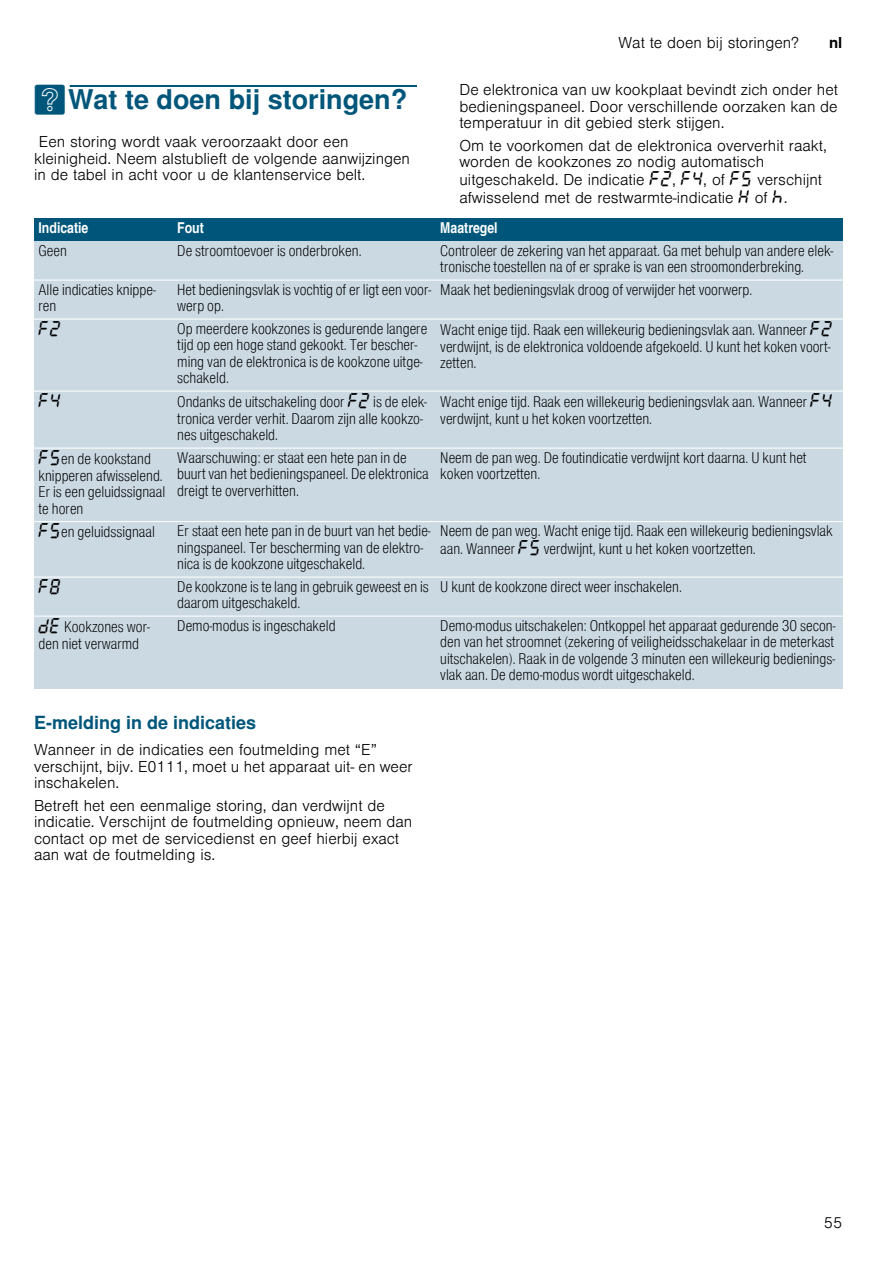
<style>
.page{position:relative;width:893px;height:1263px;background:#fff}
.page>*{position:absolute;margin:0;border:0;box-sizing:border-box;transform-origin:0 0}
.t1{font:700 27px "Nimbus San L";color:#00567a}
.t2{font:700 18px "Nimbus San L";color:#00567a}
.t3{font:16.5px "BSH Symb All";color:#000}
.t4{font:15px/16.5px "Nimbus San L Lig Con";color:#000}
.t5{font:300 15px/16.5px "Nimbus San L";color:#000}
.t6{font:15px "Nimbus San L Bol Con";color:#fff}
.t7{font:700 15px "Nimbus San L";color:#000}
.s1{font-family:"BSH Symb PG2";font-weight:400}
.s2{font-family:"BSH Symb All";font-weight:400;font-size:16.5px}
.s3{font-family:"BSH Symb All";font-size:16.5px}
</style>
<div class="page">
<div style="left:70px;top:85px;width:347px;height:2px;border:1px solid #00567a"></div>
<div style="left:34px;top:219px;width:139px;height:22px;background:#00567a"></div>
<div style="left:173px;top:219px;width:263px;height:22px;background:#00567a"></div>
<div style="left:436px;top:219px;width:407px;height:22px;background:#00567a"></div>
<div style="left:34px;top:241px;width:139px;height:39px;background:#cbd9e3"></div>
<div style="left:173px;top:241px;width:263px;height:39px;background:#cbd9e3"></div>
<div style="left:436px;top:241px;width:407px;height:39px;background:#cbd9e3"></div>
<div style="left:34px;top:280px;width:139px;height:39px;background:#cbd9e3"></div>
<div style="left:173px;top:280px;width:263px;height:39px;background:#cbd9e3"></div>
<div style="left:436px;top:280px;width:407px;height:39px;background:#cbd9e3"></div>
<div style="left:34px;top:319px;width:139px;height:72px;background:#cbd9e3"></div>
<div style="left:173px;top:319px;width:263px;height:72px;background:#cbd9e3"></div>
<div style="left:436px;top:319px;width:407px;height:72px;background:#cbd9e3"></div>
<div style="left:34px;top:391px;width:139px;height:57px;background:#cbd9e3"></div>
<div style="left:173px;top:391px;width:263px;height:57px;background:#cbd9e3"></div>
<div style="left:436px;top:391px;width:407px;height:57px;background:#cbd9e3"></div>
<div style="left:34px;top:448px;width:139px;height:74px;background:#cbd9e3"></div>
<div style="left:173px;top:448px;width:263px;height:74px;background:#cbd9e3"></div>
<div style="left:436px;top:448px;width:407px;height:74px;background:#cbd9e3"></div>
<div style="left:34px;top:522px;width:139px;height:55px;background:#cbd9e3"></div>
<div style="left:173px;top:522px;width:263px;height:55px;background:#cbd9e3"></div>
<div style="left:436px;top:522px;width:407px;height:55px;background:#cbd9e3"></div>
<div style="left:34px;top:577px;width:139px;height:39px;background:#cbd9e3"></div>
<div style="left:173px;top:577px;width:263px;height:39px;background:#cbd9e3"></div>
<div style="left:436px;top:577px;width:407px;height:39px;background:#cbd9e3"></div>
<div style="left:34px;top:616px;width:139px;height:72px;background:#cbd9e3"></div>
<div style="left:173px;top:616px;width:263px;height:72px;background:#cbd9e3"></div>
<div style="left:436px;top:616px;width:407px;height:72px;background:#cbd9e3"></div>
<hr style="left:34px;top:279px;width:809px;height:2px;background:#fff">
<hr style="left:34px;top:318px;width:809px;height:2px;background:#fff">
<hr style="left:34px;top:390px;width:809px;height:2px;background:#fff">
<hr style="left:34px;top:447px;width:809px;height:2px;background:#fff">
<hr style="left:34px;top:521px;width:809px;height:1px;background:#fff">
<hr style="left:34px;top:576px;width:809px;height:2px;background:#fff">
<hr style="left:34px;top:615px;width:809px;height:2px;background:#fff">
<h1 class="t1" style="left:34px;top:83px;width:375px"><span class="s1">3</span>Wat te doen bij storingen?</h1>
<p class="t5" style="left:34px;top:132px;width:377px;text-indent:5px">Een storing wordt vaak veroorzaakt door een kleinigheid. Neem alstublieft de volgende aanwijzingen in de tabel in acht voor u de klantenservice belt.</p>
<p class="t5" style="left:618px;top:33px;width:182px">Wat te doen bij storingen?</p>
<p class="t7" style="left:829px;top:34px;width:15px">nl</p>
<p class="t5" style="left:459px;top:80px;width:380px;text-align:justify">De elektronica van uw kookplaat bevindt zich onder het bedieningspaneel. Door verschillende oorzaken kan de temperatuur in dit gebied sterk stijgen.</p>
<p class="t5" style="left:459px;top:135px;width:369px;line-height:17.4px">Om te voorkomen dat de elektronica oververhit raakt, worden de kookzones zo nodig automatisch uitgeschakeld. De indicatie <span class="s2">”ƒ</span>, <span class="s2">”…</span>, of <span class="s2">”†</span> verschijnt afwisselend met de restwarmte-indicatie <span class="s2">•</span> of <span class="s2">œ</span>.</p>
<p class="t6" style="left:39px;top:218px;width:51px">Indicatie</p>
<p class="t6" style="left:177px;top:218px;width:28px">Fout</p>
<p class="t6" style="left:440px;top:218px;width:59px">Maatregel</p>
<p class="t4" style="left:39px;top:241px;width:30px">Geen</p>
<p class="t4" style="left:177px;top:241px;width:186px">De stroomtoevoer is onderbroken.</p>
<p class="t4" style="left:440px;top:241px;width:394px">Controleer de zekering van het apparaat. Ga met behulp van andere elek&shy;tronische toestellen na of er sprake is van een stroomonderbreking.</p>
<p class="t4" style="left:39px;top:280px;width:119px">Alle indicaties knippe&shy;ren</p>
<p class="t4" style="left:177px;top:280px;width:255px">Het bedieningsvlak is vochtig of er ligt een voor&shy;werp op.</p>
<p class="t4" style="left:440px;top:280px;width:313px">Maak het bedieningsvlak droog of verwijder het voorwerp.</p>
<p class="t3" style="left:39px;top:320px;width:24px">”ƒ</p>
<p class="t4" style="left:177px;top:319px;width:251px">Op meerdere kookzones is gedurende langere tijd op een hoge stand gekookt. Ter bescher&shy;ming van de elektronica is de kookzone uitge&shy;schakeld.</p>
<p class="t4" style="left:440px;top:320px;width:394px">Wacht enige tijd. Raak een willekeurig bedieningsvlak aan. Wanneer <span class="s3">”ƒ </span>verdwijnt, is de elektronica voldoende afgekoeld. U kunt het koken voort&shy;zetten.</p>
<p class="t3" style="left:39px;top:392px;width:24px">”…</p>
<p class="t4" style="left:177px;top:392px;width:251px">Ondanks de uitschakeling door <span class="s3">”ƒ</span> is de elek&shy;tronica verder verhit. Daarom zijn alle kookzo&shy;nes uitgeschakeld.</p>
<p class="t4" style="left:440px;top:392px;width:394px;line-height:17px">Wacht enige tijd. Raak een willekeurig bedieningsvlak aan. Wanneer <span class="s3">”… </span>verdwijnt, kunt u het koken voortzetten.</p>
<p class="t4" style="left:39px;top:449px;width:128px"><span class="s3">”†</span>en de kookstand knipperen afwisselend.<br>Er is een geluidssignaal te horen</p>
<p class="t4" style="left:177px;top:448px;width:253px">Waarschuwing: er staat een hete pan in de buurt van het bedieningspaneel. De elektronica dreigt te oververhitten.</p>
<p class="t4" style="left:440px;top:448px;width:368px">Neem de pan weg. De foutindicatie verdwijnt kort daarna. U kunt het koken voortzetten.</p>
<p class="t4" style="left:39px;top:523px;width:118px"><span class="s3">”†</span>en geluidssignaal</p>
<p class="t4" style="left:177px;top:522px;width:255px">Er staat een hete pan in de buurt van het bedie&shy;ningspaneel. Ter bescherming van de elektro&shy;nica is de kookzone uitgeschakeld.</p>
<p class="t4" style="left:440px;top:521px;width:394px;line-height:17.5px">Neem de pan weg. Wacht enige tijd. Raak een willekeurig bedieningsvlak aan. Wanneer <span class="s3">”†</span> verdwijnt, kunt u het koken voortzetten.</p>
<p class="t3" style="left:39px;top:578px;width:24px">”‰</p>
<p class="t4" style="left:177px;top:577px;width:253px">De kookzone is te lang in gebruik geweest en is daarom uitgeschakeld.</p>
<p class="t4" style="left:440px;top:577px;width:243px">U kunt de kookzone direct weer inschakelen.</p>
<p class="t4" style="left:39px;top:617px;width:113px;line-height:17px"><span class="s3">š“</span> Kookzones wor&shy;den niet verwarmd</p>
<p class="t4" style="left:177px;top:616px;width:160px">Demo-modus is ingeschakeld</p>
<p class="t4" style="left:440px;top:616px;width:397px;text-align:justify">Demo-modus uitschakelen: Ontkoppel het apparaat gedurende 30 secon&shy;den van het stroomnet (zekering of veiligheidsschakelaar in de meterkast uitschakelen). Raak in de volgende 3 minuten een willekeurig bedienings&shy;vlak aan. De demo-modus wordt uitgeschakeld.</p>
<p class="t2" style="left:34px;top:711px;width:224px">E-melding in de indicaties</p>
<p class="t5" style="left:34px;top:740px;width:380px">Wanneer in de indicaties een foutmelding met “E” verschijnt, bijv. E0111, moet u het apparaat uit- en weer inschakelen.</p>
<p class="t5" style="left:34px;top:796px;width:380px">Betreft het een eenmalige storing, dan verdwijnt de indicatie. Verschijnt de foutmelding opnieuw, neem dan contact op met de servicedienst en geef hierbij exact aan wat de foutmelding is.</p>
<p class="t5" style="left:824px;top:1213px;width:20px">55</p>
</div>
